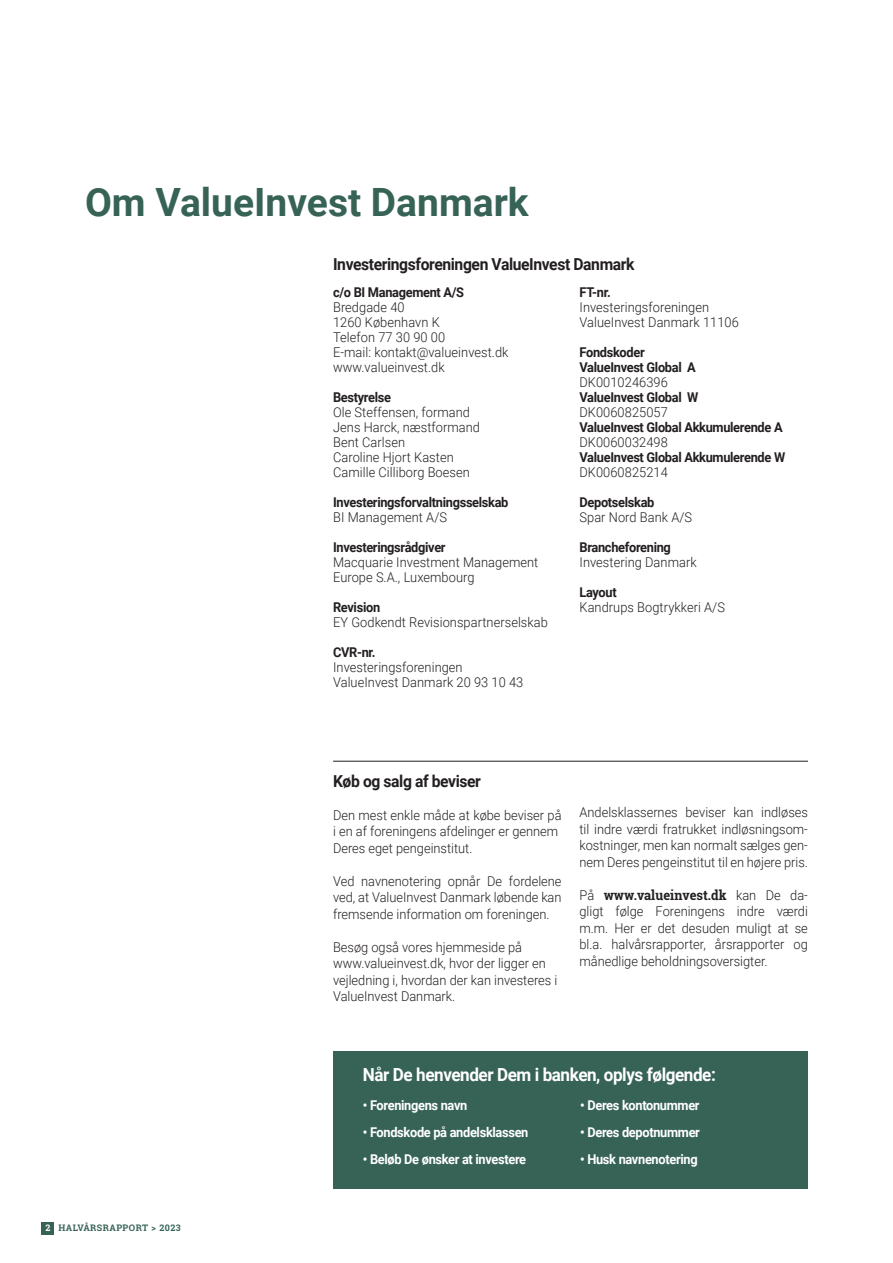
<style>
.page{position:relative;width:893px;height:1263px;background:#fff}
.page>*{position:absolute;margin:0;border:0;box-sizing:border-box;transform-origin:0 0}
.t1{font:700 39px "Roboto";color:#376357}
.Brødtekst_fed{font:700 18px "Roboto";letter-spacing:-.025em;color:#fff;scale:.95 1}
.Brødtekst{font:700 16.5px "Roboto";letter-spacing:-.025em;color:#231f20;scale:.95 1}
.Brødtekst-2{font:300 13.5px/16.5px "Roboto";letter-spacing:.005em;color:#231f20;text-align:justify;scale:.95 1}
.Brødtekst-3{font:700 13.5px "Roboto";letter-spacing:-.025em;color:#231f20;scale:.95 1}
.Brødtekst-4{font:700 13.5px "Roboto";letter-spacing:-.025em;color:#fff;scale:.95 1}
.t2{font:700 9px "Roboto Slab";letter-spacing:.05em;color:#376357}
.s1{font-family:"Roboto Slab";font-weight:700}
.s2{color:#fff}
</style>
<div class="page">
<div style="left:41px;top:1222px;width:13px;height:13px;background:#376357"></div>
<div style="left:333px;top:1051px;width:475px;height:137px;background:#376357"></div>
<hr style="left:333px;top:761px;width:475px;height:1px;background:#231f20">
<p class="t1" style="left:85px;top:175px;width:445px">Om ValueInvest Danmark</p>
<p class="Brødtekst" style="left:333px;top:253px;width:319px">Investeringsforeningen ValueInvest Danmark</p>
<p class="Brødtekst-3" style="left:333px;top:283px;width:139px">c/o BI Management A/S</p>
<p class="Brødtekst-2" style="left:333px;top:299px;width:77px">Bredgade 40</p>
<p class="Brødtekst-2" style="left:333px;top:314px;width:114px">1260 København K</p>
<p class="Brødtekst-2" style="left:333px;top:329px;width:120px">Telefon 77 30 90 00</p>
<p class="Brødtekst-2" style="left:333px;top:344px;width:186px">E-mail: kontakt@valueinvest.dk</p>
<p class="Brødtekst-2" style="left:333px;top:359px;width:119px">www.valueinvest.dk</p>
<p class="Brødtekst-3" style="left:333px;top:388px;width:63px">Bestyrelse</p>
<p class="Brødtekst-2" style="left:333px;top:404px;width:146px">Ole Steffensen, formand</p>
<p class="Brødtekst-2" style="left:333px;top:419px;width:156px">Jens Harck, næstformand</p>
<p class="Brødtekst-2" style="left:333px;top:434px;width:77px">Bent Carlsen</p>
<p class="Brødtekst-2" style="left:333px;top:449px;width:129px">Caroline Hjort Kasten</p>
<p class="Brødtekst-2" style="left:333px;top:464px;width:145px">Camille Cilliborg Boesen</p>
<p class="Brødtekst-3" style="left:333px;top:493px;width:186px">Investeringsforvaltningsselskab</p>
<p class="Brødtekst-2" style="left:333px;top:509px;width:122px">BI Management A/S</p>
<p class="Brødtekst-3" style="left:333px;top:538px;width:120px">Investeringsrådgiver</p>
<p class="Brødtekst-2" style="left:333px;top:554px;width:218px">Macquarie Investment Management</p>
<p class="Brødtekst-2" style="left:333px;top:569px;width:150px">Europe S.A., Luxembourg</p>
<p class="Brødtekst-3" style="left:333px;top:598px;width:51px">Revision</p>
<p class="Brødtekst-2" style="left:333px;top:614px;width:228px">EY Godkendt Revisionspartnerselskab</p>
<p class="Brødtekst-3" style="left:333px;top:643px;width:46px">CVR-nr.</p>
<p class="Brødtekst-2" style="left:333px;top:659px;width:138px">Investeringsforeningen</p>
<p class="Brødtekst-2" style="left:333px;top:674px;width:202px">ValueInvest Danmark 20 93 10 43</p>
<p class="Brødtekst-3" style="left:579px;top:283px;width:34px">FT-nr.</p>
<p class="Brødtekst-2" style="left:579px;top:299px;width:138px">Investeringsforeningen</p>
<p class="Brødtekst-2" style="left:579px;top:314px;width:169px">ValueInvest Danmark 11106</p>
<p class="Brødtekst-3" style="left:579px;top:343px;width:70px">Fondskoder</p>
<p class="Brødtekst-3" style="left:579px;top:358px;width:124px">ValueInvest Global A</p>
<p class="Brødtekst-2" style="left:579px;top:374px;width:94px">DK0010246396</p>
<p class="Brødtekst-3" style="left:579px;top:388px;width:127px">ValueInvest Global W</p>
<p class="Brødtekst-2" style="left:579px;top:404px;width:94px">DK0060825057</p>
<p class="Brødtekst-3" style="left:579px;top:418px;width:215px">ValueInvest Global Akkumulerende A</p>
<p class="Brødtekst-2" style="left:579px;top:434px;width:94px">DK0060032498</p>
<p class="Brødtekst-3" style="left:579px;top:448px;width:218px">ValueInvest Global Akkumulerende W</p>
<p class="Brødtekst-2" style="left:579px;top:464px;width:94px">DK0060825214</p>
<p class="Brødtekst-3" style="left:579px;top:493px;width:80px">Depotselskab</p>
<p class="Brødtekst-2" style="left:579px;top:509px;width:120px">Spar Nord Bank A/S</p>
<p class="Brødtekst-3" style="left:579px;top:538px;width:98px">Brancheforening</p>
<p class="Brødtekst-2" style="left:579px;top:554px;width:125px">Investering Danmark</p>
<p class="Brødtekst-3" style="left:579px;top:583px;width:41px">Layout</p>
<p class="Brødtekst-2" style="left:579px;top:599px;width:155px">Kandrups Bogtrykkeri A/S</p>
<p class="Brødtekst" style="left:333px;top:769px;width:157px">Køb og salg af beviser</p>
<p class="Brødtekst-2" style="left:333px;top:806px;width:242px">Den mest enkle måde at købe beviser på i en af foreningens afdelinger er gennem</p>
<p class="Brødtekst-2" style="left:333px;top:839px;width:148px">Deres eget pengeinstitut.</p>
<p class="Brødtekst-2" style="left:333px;top:872px;width:242px">Ved navnenotering opnår De fordelene ved, at ValueInvest Danmark løbende kan fremsende information om foreningen.</p>
<p class="Brødtekst-2" style="left:333px;top:938px;width:200px">Besøg også vores hjemmeside på</p>
<p class="Brødtekst-2" style="left:333px;top:955px;width:225px">www.valueinvest.dk, hvor der ligger en</p>
<p class="Brødtekst-2" style="left:333px;top:971px;width:238px">vejledning i, hvordan der kan investeres i</p>
<p class="Brødtekst-2" style="left:333px;top:988px;width:130px">ValueInvest Danmark.</p>
<p class="Brødtekst-2" style="left:579px;top:804px;width:242px">Andelsklassernes beviser kan indløses til indre værdi fratrukket indløsningsom&shy;kostninger, men kan normalt sælges gen&shy;nem Deres pengeinstitut til en højere pris.</p>
<p class="Brødtekst-2" style="left:579px;top:886px;width:242px">På <span class="s1">www.valueinvest.dk</span> kan De da&shy;gligt følge Foreningens indre værdi m.m. Her er det desuden muligt at se bl.a. halvårsrapporter, årsrapporter og månedlige beholdningsoversigter.</p>
<p class="Brødtekst_fed" style="left:363px;top:1062px;width:373px">Når De henvender Dem i banken, oplys følgende:</p>
<p class="t2" style="left:45px;top:1222px;width:137px"><span class="s2">2</span> HALVÅRSRAPPORT &gt; 2023</p>
<p class="Brødtekst-4" style="left:363px;top:1095px;width:112px">• Foreningens navn</p>
<p class="Brødtekst-4" style="left:363px;top:1122px;width:176px">• Fondskode på andelsklassen</p>
<p class="Brødtekst-4" style="left:363px;top:1149px;width:173px">• Beløb De ønsker at investere</p>
<p class="Brødtekst-4" style="left:580px;top:1095px;width:127px">• Deres kontonummer</p>
<p class="Brødtekst-4" style="left:580px;top:1122px;width:128px">• Deres depotnummer</p>
<p class="Brødtekst-4" style="left:580px;top:1149px;width:125px">• Husk navnenotering</p>
</div>
